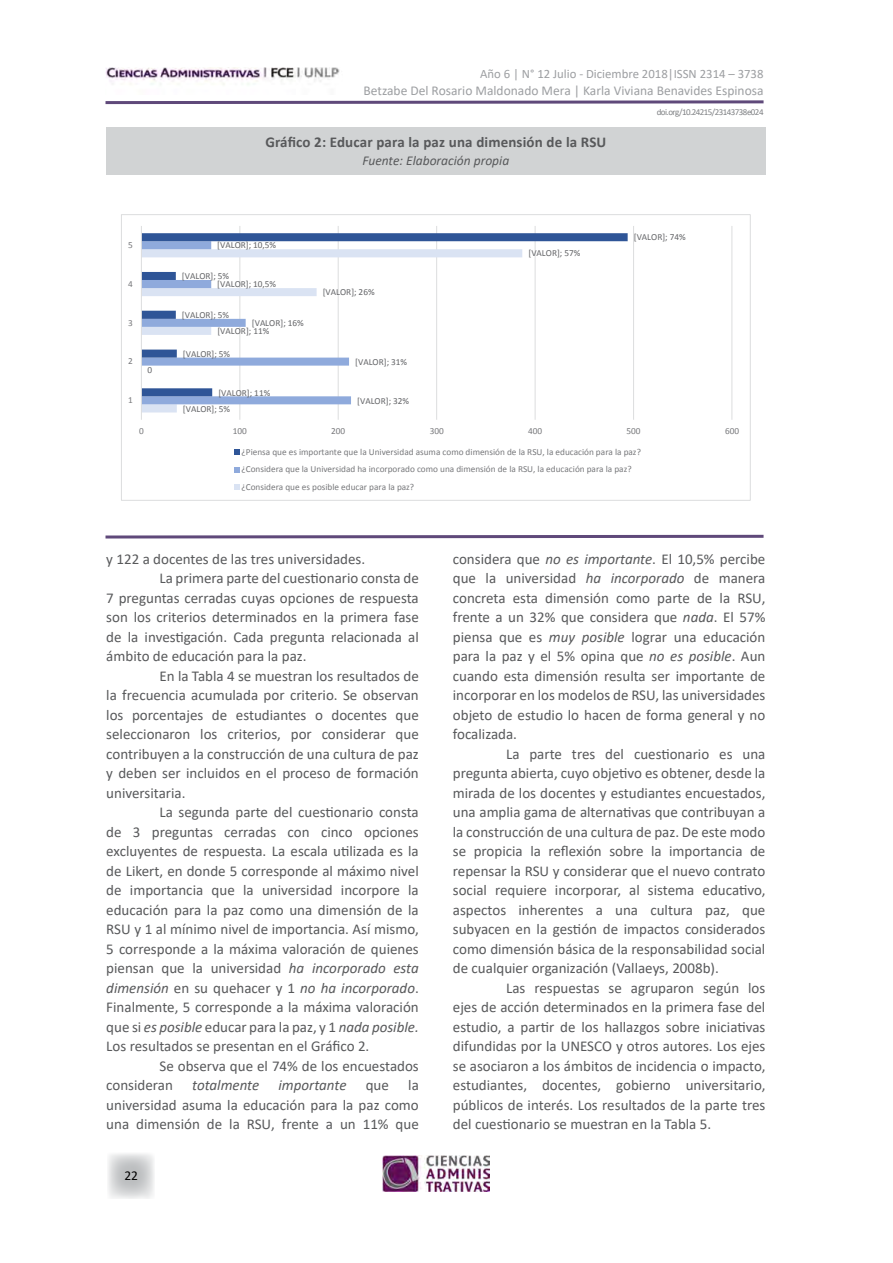
<style>
.page{position:relative;width:893px;height:1263px;background:#fff}
.page>*{position:absolute;margin:0;border:0;box-sizing:border-box;transform-origin:0 0}
.t1{font:15px/19.5px "Calibri";color:#58595b;text-align:justify}
.t2{font:italic 15px "Calibri";color:#58595b}
.t3{font:700 15px "Calibri";letter-spacing:.01em;color:#58595b}
.t4{font:13.5px "Calibri";color:#9d9fa2}
.t5{font:italic 13.5px "Calibri";color:#58595b}
.t6{font:13.5px "Calibri";color:#000}
.t7{font:12.75px "Calibri";color:#9d9fa2}
.t8{font:9.3px/17.4px "Calibri";color:#77787b}
.t9{font:9.3px "Calibri";letter-spacing:.005em;color:#636467}
.t10{font:9px "Calibri";letter-spacing:-.06em;color:#808285}
.s1{font-style:italic}
.s2{font-style:normal}
</style>
<div class="page">
<svg style="left:108px;top:1153px;width:46px;height:46px;background:#d7d8d9"></svg>
<img style="left:383px;top:1155px;width:107px;height:36px">
<img style="left:106px;top:67px;width:234px;height:18px">
<svg style="left:105px;top:100px;width:659px;height:5px"></svg>
<hr style="left:239px;top:226px;width:1px;height:194px;background:#dcddde">
<hr style="left:338px;top:226px;width:1px;height:194px;background:#dcddde">
<hr style="left:436px;top:226px;width:1px;height:194px;background:#dcddde">
<hr style="left:535px;top:226px;width:1px;height:194px;background:#dcddde">
<hr style="left:633px;top:226px;width:1px;height:194px;background:#dcddde">
<hr style="left:731px;top:226px;width:1px;height:194px;background:#dcddde">
<svg style="left:142px;top:404px;width:209px;height:8px"></svg>
<svg style="left:142px;top:396px;width:209px;height:8px;background:#91abdc"></svg>
<svg style="left:142px;top:233px;width:486px;height:163px"></svg>
<hr style="left:141px;top:226px;width:1px;height:194px;background:#dcddde">
<svg style="left:234px;top:450px;width:5px;height:5px"></svg>
<svg style="left:234px;top:467px;width:5px;height:5px"></svg>
<svg style="left:234px;top:484px;width:5px;height:5px"></svg>
<div style="left:121px;top:214px;width:630px;height:287px;border:1px solid #dcddde"></div>
<div style="left:106px;top:128px;width:659px;height:47px;background:#d1d3d4"></div>
<svg style="left:105px;top:534px;width:659px;height:5px"></svg>
<p class="t7" style="left:480px;top:65px;width:285px">Año 6 | N° 12 Julio - Diciembre 2018|ISSN 2314 – 3738</p>
<p class="t4" style="left:363px;top:81px;width:401px">Betzabe Del Rosario Maldonado Mera | Karla Viviana Benavides Espinosa</p>
<p class="t10" style="left:657px;top:106px;width:108px">doi.org/10.24215/23143738e024</p>
<p class="t3" style="left:265px;top:132px;width:343px">Gráfico 2: Educar para la paz una dimensión de la RSU</p>
<p class="t5" style="left:362px;top:151px;width:148px">Fuente: Elaboración propia</p>
<p class="t8" style="left:128px;top:236px;width:6px">5</p>
<p class="t9" style="left:217px;top:239px;width:60px">[VALOR]; 10,5%</p>
<p class="t9" style="left:528px;top:247px;width:53px">[VALOR]; 57%</p>
<p class="t9" style="left:634px;top:231px;width:53px">[VALOR]; 74%</p>
<p class="t8" style="left:128px;top:275px;width:6px">4</p>
<p class="t9" style="left:182px;top:270px;width:49px">[VALOR]; 5%</p>
<p class="t9" style="left:217px;top:278px;width:60px">[VALOR]; 10,5%</p>
<p class="t9" style="left:323px;top:286px;width:53px">[VALOR]; 26%</p>
<p class="t8" style="left:128px;top:314px;width:6px">3</p>
<p class="t9" style="left:182px;top:309px;width:49px">[VALOR]; 5%</p>
<p class="t9" style="left:252px;top:317px;width:53px">[VALOR]; 16%</p>
<p class="t9" style="left:217px;top:325px;width:53px">[VALOR]; 11%</p>
<p class="t8" style="left:128px;top:352px;width:6px">2</p>
<p class="t9" style="left:147px;top:364px;width:6px">0</p>
<p class="t9" style="left:183px;top:348px;width:49px">[VALOR]; 5%</p>
<p class="t9" style="left:355px;top:356px;width:53px">[VALOR]; 31%</p>
<p class="t8" style="left:128px;top:391px;width:6px">1</p>
<p class="t9" style="left:218px;top:387px;width:53px">[VALOR]; 11%</p>
<p class="t9" style="left:183px;top:403px;width:49px">[VALOR]; 5%</p>
<p class="t9" style="left:357px;top:395px;width:53px">[VALOR]; 32%</p>
<p class="t8" style="left:139px;top:423px;width:6px">0</p>
<p class="t8" style="left:233px;top:423px;width:16px">100</p>
<p class="t8" style="left:331px;top:423px;width:16px">200</p>
<p class="t8" style="left:430px;top:423px;width:16px">300</p>
<p class="t8" style="left:528px;top:423px;width:16px">400</p>
<p class="t8" style="left:627px;top:423px;width:16px">500</p>
<p class="t8" style="left:725px;top:423px;width:16px">600</p>
<p class="t8" style="left:242px;top:443px;width:401px">¿Piensa que es importante que la Universidad asuma como dimensión de la RSU, la educación para la paz? ¿Considera que la Universidad ha incorporado como una dimensión de la RSU, la educación para la paz? ¿Considera que es posible educar para la paz?</p>
<p class="t1" style="left:106px;top:548px;width:260px">y 122 a docentes de las tres universidades.</p>
<p class="t1" style="left:159px;top:568px;width:261px">La primera parte del cuestionario consta de</p>
<p class="t1" style="left:106px;top:587px;width:314px">7 preguntas cerradas cuyas opciones de respuesta</p>
<p class="t1" style="left:106px;top:607px;width:314px">son los criterios determinados en la primera fase</p>
<p class="t1" style="left:106px;top:626px;width:314px">de la investigación. Cada pregunta relacionada al</p>
<p class="t1" style="left:106px;top:646px;width:202px">ámbito de educación para la paz.</p>
<p class="t1" style="left:159px;top:665px;width:261px">En la Tabla 4 se muestran los resultados de</p>
<p class="t1" style="left:106px;top:685px;width:314px">la frecuencia acumulada por criterio. Se observan</p>
<p class="t1" style="left:106px;top:704px;width:314px">los porcentajes de estudiantes o docentes que</p>
<p class="t1" style="left:106px;top:724px;width:314px">seleccionaron los criterios, por considerar que</p>
<p class="t1" style="left:106px;top:743px;width:314px">contribuyen a la construcción de una cultura de paz</p>
<p class="t1" style="left:106px;top:763px;width:314px">y deben ser incluidos en el proceso de formación</p>
<p class="t1" style="left:106px;top:782px;width:81px">universitaria.</p>
<p class="t1" style="left:159px;top:802px;width:261px">La segunda parte del cuestionario consta</p>
<p class="t1" style="left:106px;top:821px;width:314px">de 3 preguntas cerradas con cinco opciones</p>
<p class="t1" style="left:106px;top:841px;width:314px">excluyentes de respuesta. La escala utilizada es la</p>
<p class="t1" style="left:106px;top:860px;width:314px">de Likert, en donde 5 corresponde al máximo nivel</p>
<p class="t1" style="left:106px;top:880px;width:314px">de importancia que la universidad incorpore la</p>
<p class="t1" style="left:106px;top:899px;width:314px">educación para la paz como una dimensión de la</p>
<p class="t1" style="left:106px;top:919px;width:314px">RSU y 1 al mínimo nivel de importancia. Así mismo,</p>
<p class="t1" style="left:106px;top:938px;width:314px">5 corresponde a la máxima valoración de quienes</p>
<p class="t1" style="left:106px;top:958px;width:314px">piensan que la universidad <span class="s1">ha incorporado esta</span></p>
<p class="t2" style="left:106px;top:977px;width:314px">dimensión <span class="s2">en su quehacer y 1</span> no ha incorporado<span class="s2">.</span></p>
<p class="t1" style="left:106px;top:997px;width:314px">Finalmente, 5 corresponde a la máxima valoración</p>
<p class="t1" style="left:106px;top:1016px;width:314px">que si <span class="s1">es posible</span> educar para la paz, y 1 <span class="s1">nada posible.</span></p>
<p class="t1" style="left:106px;top:1036px;width:265px">Los resultados se presentan en el Gráfico 2.</p>
<p class="t1" style="left:159px;top:1055px;width:261px">Se observa que el 74% de los encuestados</p>
<p class="t1" style="left:106px;top:1075px;width:68px">consideran</p>
<p class="t2" style="left:192px;top:1075px;width:69px">totalmente</p>
<p class="t2" style="left:279px;top:1075px;width:69px">importante</p>
<p class="t1" style="left:366px;top:1075px;width:25px">que</p>
<p class="t1" style="left:106px;top:1075px;width:314px;text-indent:302px">la universidad asuma la educación para la paz como una dimensión de la RSU, frente a un 11% que</p>
<p class="t6" style="left:124px;top:1166px;width:15px">22</p>
<p class="t1" style="left:453px;top:548px;width:314px">considera que <span class="s1">no es importante</span>. El 10,5% percibe que la universidad <span class="s1">ha incorporado</span> de manera concreta esta dimensión como parte de la RSU, frente a un 32% que considera que <span class="s1">nada</span>. El 57% piensa que es <span class="s1">muy posible</span> lograr una educación para la paz y el 5% opina que <span class="s1">no es posible</span>. Aun cuando esta dimensión resulta ser importante de incorporar en los modelos de RSU, las universidades objeto de estudio lo hacen de forma general y no focalizada.</p>
<p class="t1" style="left:453px;top:743px;width:314px;text-indent:53px">La parte tres del cuestionario es una pregunta abierta, cuyo objetivo es obtener, desde la mirada de los docentes y estudiantes encuestados, una amplia gama de alternativas que contribuyan a la construcción de una cultura de paz. De este modo se propicia la reflexión sobre la importancia de repensar la RSU y considerar que el nuevo contrato social requiere incorporar, al sistema educativo, aspectos inherentes a una cultura paz, que subyacen en la gestión de impactos considerados como dimensión básica de la responsabilidad social de cualquier organización (Vallaeys, 2008b).</p>
<p class="t1" style="left:453px;top:977px;width:314px;text-indent:53px">Las respuestas se agruparon según los ejes de acción determinados en la primera fase del estudio, a partir de los hallazgos sobre iniciativas difundidas por la UNESCO y otros autores. Los ejes se asociaron a los ámbitos de incidencia o impacto, estudiantes, docentes, gobierno universitario, públicos de interés. Los resultados de la parte tres del cuestionario se muestran en la Tabla 5.</p>
</div>
